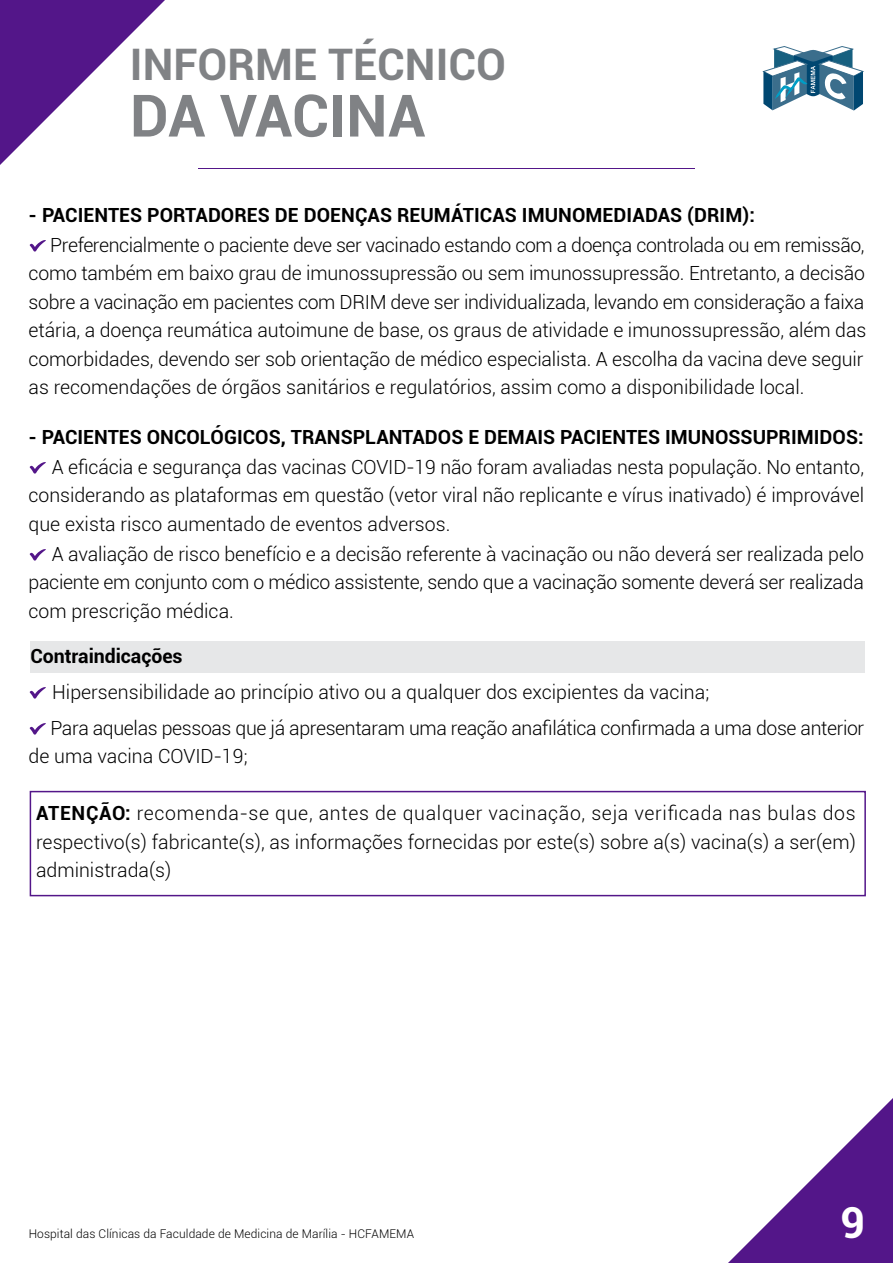
<style>
.page{position:relative;width:893px;height:1263px;background:#fff}
.page>*{position:absolute;margin:0;border:0;box-sizing:border-box;transform-origin:0 0}
.t1{font:700 58.5px "Roboto";letter-spacing:-.005em;color:#808285}
.t2{font:700 43.5px "Roboto";color:#808285}
.t3{font:700 42.75px "Roboto";color:#fff}
.t4{font:300 19.5px/28.5px "Roboto";letter-spacing:-.01em;color:#000;text-align:justify}
.t5{font:700 19.5px "Roboto";color:#000}
.t6{font:300 12px "Roboto";letter-spacing:.005em;color:#000}
.s1{font-weight:700}
</style>
<div class="page">
<div style="left:30px;top:791px;width:836px;height:105px;border:2px solid #531689"></div>
<svg style="left:0;top:0;width:165px;height:165px"></svg>
<svg style="left:728px;top:1098px;width:165px;height:165px"></svg>
<hr style="left:198px;top:168px;width:496px;height:1px;background:#531689">
<svg style="left:762px;top:46px;width:102px;height:65px"></svg>
<svg style="left:30px;top:240px;width:16px;height:12px"></svg>
<svg style="left:30px;top:462px;width:16px;height:12px"></svg>
<svg style="left:30px;top:549px;width:16px;height:12px"></svg>
<svg style="left:30px;top:687px;width:16px;height:12px"></svg>
<svg style="left:30px;top:723px;width:16px;height:12px"></svg>
<div style="left:30px;top:641px;width:835px;height:32px;background:#e6e7e8"></div>
<h2 class="t2" style="left:130px;top:33px;width:378px">INFORME TÉCNICO</h2>
<h1 class="t1" style="left:130px;top:74px;width:297px">DA VACINA</h1>
<p class="t5" style="left:29px;top:201px;width:728px">- PACIENTES PORTADORES DE DOENÇAS REUMÁTICAS IMUNOMEDIADAS (DRIM):</p>
<p class="t4" style="left:29px;top:230px;width:839px;text-align:left;text-indent:22px">Preferencialmente o paciente deve ser vacinado estando com a doença controlada ou em remissão, como também em baixo grau de imunossupressão ou sem imunossupressão. Entretanto, a decisão sobre a vacinação em pacientes com DRIM deve ser individualizada, levando em consideração a faixa etária, a doença reumática autoimune de base, os graus de atividade e imunossupressão, além das comorbidades, devendo ser sob orientação de médico especialista. A escolha da vacina deve seguir as recomendações de órgãos sanitários e regulatórios, assim como a disponibilidade local.</p>
<p class="t5" style="left:29px;top:423px;width:837px">- PACIENTES ONCOLÓGICOS, TRANSPLANTADOS E DEMAIS PACIENTES IMUNOSSUPRIMIDOS:</p>
<p class="t4" style="left:29px;top:452px;width:837px;text-indent:23px">A eficácia e segurança das vacinas COVID-19 não foram avaliadas nesta população. No entanto, considerando as plataformas em questão (vetor viral não replicante e vírus inativado) é improvável que exista risco aumentado de eventos adversos.</p>
<p class="t4" style="left:29px;top:539px;width:837px;text-indent:23px">A avaliação de risco benefício e a decisão referente à vacinação ou não deverá ser realizada pelo paciente em conjunto com o médico assistente, sendo que a vacinação somente deverá ser realizada com prescrição médica.</p>
<p class="t5" style="left:30px;top:642px;width:154px">Contraindicações</p>
<p class="t4" style="left:50px;top:673px;width:815px;line-height:36px">Hipersensibilidade ao princípio ativo ou a qualquer dos excipientes da vacina;<br>Para aquelas pessoas que já apresentaram uma reação anafilática confirmada a uma dose anterior</p>
<p class="t4" style="left:29px;top:741px;width:221px">de uma vacina COVID-19;</p>
<p class="t4" style="left:36px;top:798px;width:821px"><span class="s1">ATENÇÃO:</span> recomenda-se que, antes de qualquer vacinação, seja verificada nas bulas dos respectivo(s) fabricante(s), as informações fornecidas por este(s) sobre a(s) vacina(s) a ser(em) administrada(s)</p>
<p class="t6" style="left:29px;top:1225px;width:387px">Hospital das Clínicas da Faculdade de Medicina de Marília - HCFAMEMA</p>
<h3 class="t3" style="left:840px;top:1193px;width:26px">9</h3>
</div>
